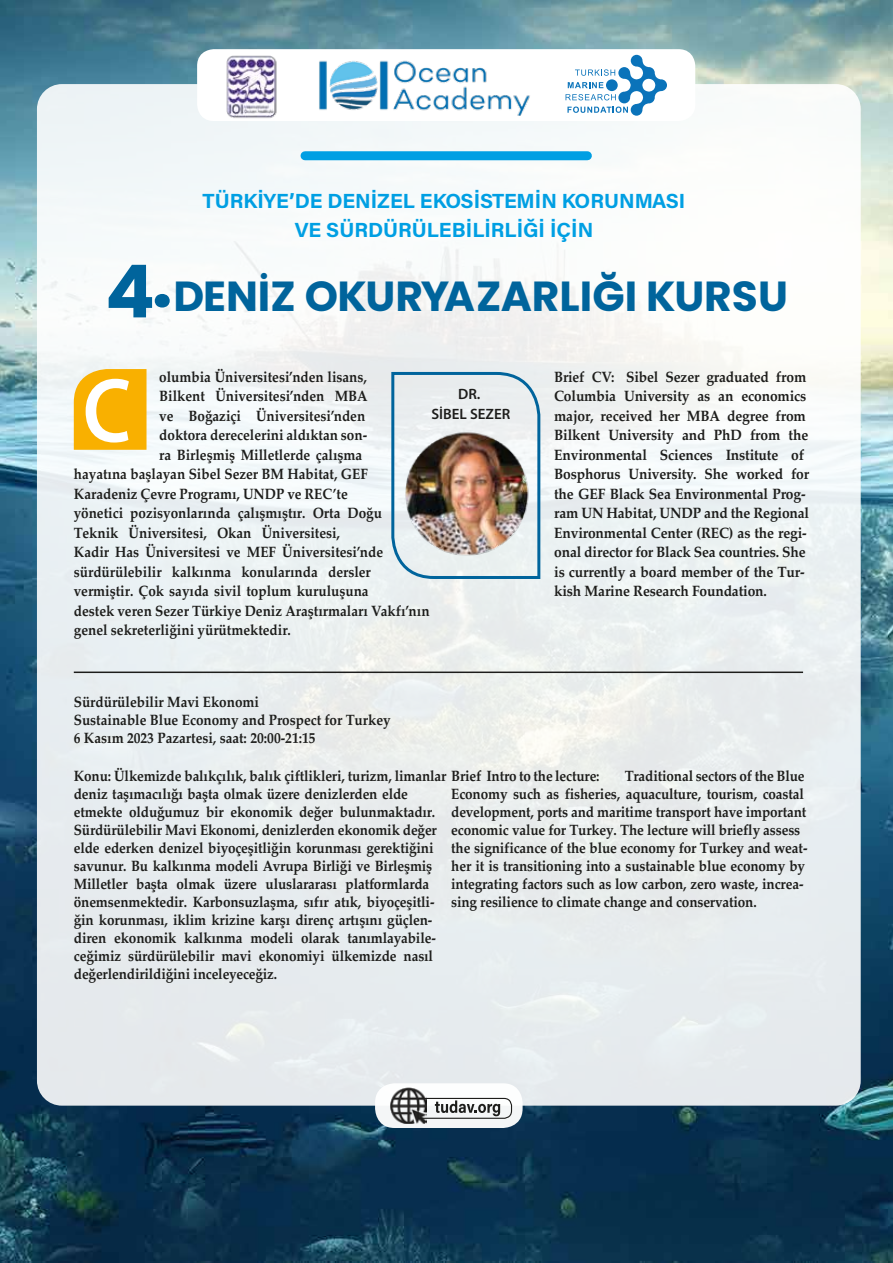
<style>
.page{position:relative;width:893px;height:1263px;background:#fff}
.page>*{position:absolute;margin:0;border:0;box-sizing:border-box;transform-origin:0 0}
.t1{font:600 91.8px "Myriad Pro";color:#fff;scale:.9 1}
.t2{font:700 42px "Poppins";color:#00649c}
.t3{font:700 20.4px/29.1px "Acumin Pro";color:#009fe3;text-align:center}
.t4{font:700 15px/18px "Palatino";letter-spacing:-.01em;color:#1d1d1b;scale:.9 1}
.t5{font:600 15px/19.8px "Myriad Pro";color:#1d1d1b;text-align:center}
.s1{font-size:73.05px}
</style>
<div class="page">
<img style="left:0;top:0;width:893px;height:1263px">
<div style="left:37px;top:84px;width:824px;height:1022px;background:linear-gradient(to bottom,#f9fcfb,#e3e8eb);border-radius:25px"></div>
<div style="left:375px;top:1083px;width:148px;height:45px;background:#fff;border-radius:20px"></div>
<img style="left:391px;top:1087px;width:36px;height:36px">
<svg style="left:417px;top:1097px;width:96px;height:22px"></svg>
<div style="left:197px;top:49px;width:498px;height:72px;background:#fff;border-radius:17px"></div>
<img style="left:223px;top:55px;width:59px;height:68px">
<img style="left:319px;top:60px;width:211px;height:56px">
<svg style="left:566px;top:55px;width:101px;height:61px"></svg>
<div style="left:305px;top:151px;width:282px;height:9px;background:#009fe3"></div>
<svg style="left:74px;top:369px;width:73px;height:81px;background:#f8b30b"></svg>
<svg style="left:390px;top:370px;width:152px;height:210px;background:#cddde5"></svg>
<img style="left:392px;top:415px;width:158px;height:156px">
<hr style="left:74px;top:671px;width:729px;height:2px;background:#1d1d1b">
<h3 class="t3" style="left:203px;top:185px;width:484px">TÜRKİYE’DE DENİZEL EKOSİSTEMİN KORUNMASI<br>VE SÜRDÜRÜLEBİLİRLİĞİ İÇİN</h3>
<h2 class="t2" style="left:105px;top:272px;width:684px"><span class="s1">4.</span>DENİZ OKURYAZARLIĞI KURSU</h2>
<p class="t4" style="left:159px;top:367px;width:232px">olumbia Üniversitesi’nden lisans,</p>
<p class="t4" style="left:159px;top:386px;width:233px">Bilkent Üniversitesi’nden MBA</p>
<p class="t4" style="left:159px;top:406px;width:230px">ve Boğaziçi Üniversitesi’nden</p>
<p class="t4" style="left:159px;top:425px;width:232px">doktora derecelerini aldıktan son-</p>
<p class="t4" style="left:159px;top:445px;width:227px">ra Birleşmiş Milletlerde çalışma</p>
<p class="t4" style="left:74px;top:464px;width:328px">hayatına başlayan Sibel Sezer BM Habitat, GEF</p>
<p class="t4" style="left:74px;top:484px;width:306px">Karadeniz Çevre Programı, UNDP ve REC’te</p>
<p class="t4" style="left:74px;top:503px;width:344px">yönetici pozisyonlarında çalışmıştır. Orta Doğu</p>
<p class="t4" style="left:74px;top:523px;width:297px">Teknik Üniversitesi, Okan Üniversitesi,</p>
<p class="t4" style="left:74px;top:542px;width:345px">Kadir Has Üniversitesi ve MEF Üniversitesi’nde</p>
<p class="t4" style="left:74px;top:562px;width:332px">sürdürülebilir kalkınma konularında dersler</p>
<p class="t4" style="left:74px;top:581px;width:329px">vermiştir. Çok sayıda sivil toplum kuruluşuna</p>
<p class="t4" style="left:74px;top:601px;width:397px">destek veren Sezer Türkiye Deniz Araştırmaları Vakfı’nın</p>
<p class="t4" style="left:74px;top:620px;width:243px">genel sekreterliğini yürütmektedir.</p>
<h1 class="t1" style="left:83px;top:352px;width:55px">C</h1>
<p class="t5" style="left:431px;top:384px;width:80px">DR.<br>SİBEL SEZER</p>
<p class="t4" style="left:554px;top:366px;width:285px;line-height:19.5px">Brief CV: Sibel Sezer graduated from Columbia University as an economics major, received her MBA degree from Bilkent University and PhD from the Environmental Sciences Institute of Bosphorus University. She worked for the GEF Black Sea Environmental Prog&shy;ram UN Habitat, UNDP and the Regional Environmental Center (REC) as the regi&shy;onal director for Black Sea countries. She is currently a board member of the Tur&shy;kish Marine Research Foundation.</p>
<p class="t4" style="left:74px;top:692px;width:353px">Sürdürülebilir Mavi Ekonomi<br>Sustainable Blue Economy and Prospect for Turkey<br>6 Kasım 2023 Pazartesi, saat: 20:00-21:15</p>
<p class="t4" style="left:74px;top:766px;width:586px">Konu: Ülkemizde balıkçılık, balık çiftlikleri, turizm, limanlar Brief Intro to the lecture: deniz taşımacılığı başta olmak üzere denizlerden elde<br>etmekte olduğumuz bir ekonomik değer bulunmaktadır.<br>Sürdürülebilir Mavi Ekonomi, denizlerden ekonomik değer<br>elde ederken denizel biyoçeşitliğin korunması gerektiğini<br>savunur. Bu kalkınma modeli Avrupa Birliği ve Birleşmiş<br>Milletler başta olmak üzere uluslararası platformlarda<br>önemsenmektedir. Karbonsuzlaşma, sıfır atık, biyoçeşitli-<br>ğin korunması, iklim krizine karşı direnç artışını güçlen-<br>diren ekonomik kalkınma modeli olarak tanımlayabile-<br>ceğimiz sürdürülebilir mavi ekonomiyi ülkemizde nasıl<br>değerlendirildiğini inceleyeceğiz.</p>
<p class="t4" style="left:451px;top:766px;width:397px;text-indent:174px">Traditional sectors of the Blue Economy such as fisheries, aquaculture, tourism, coastal development, ports and maritime transport have important economic value for Turkey. The lecture will briefly assess the significance of the blue economy for Turkey and weat&shy;her it is transitioning into a sustainable blue economy by integrating factors such as low carbon, zero waste, increa&shy;sing resilience to climate change and conservation.</p>
</div>
